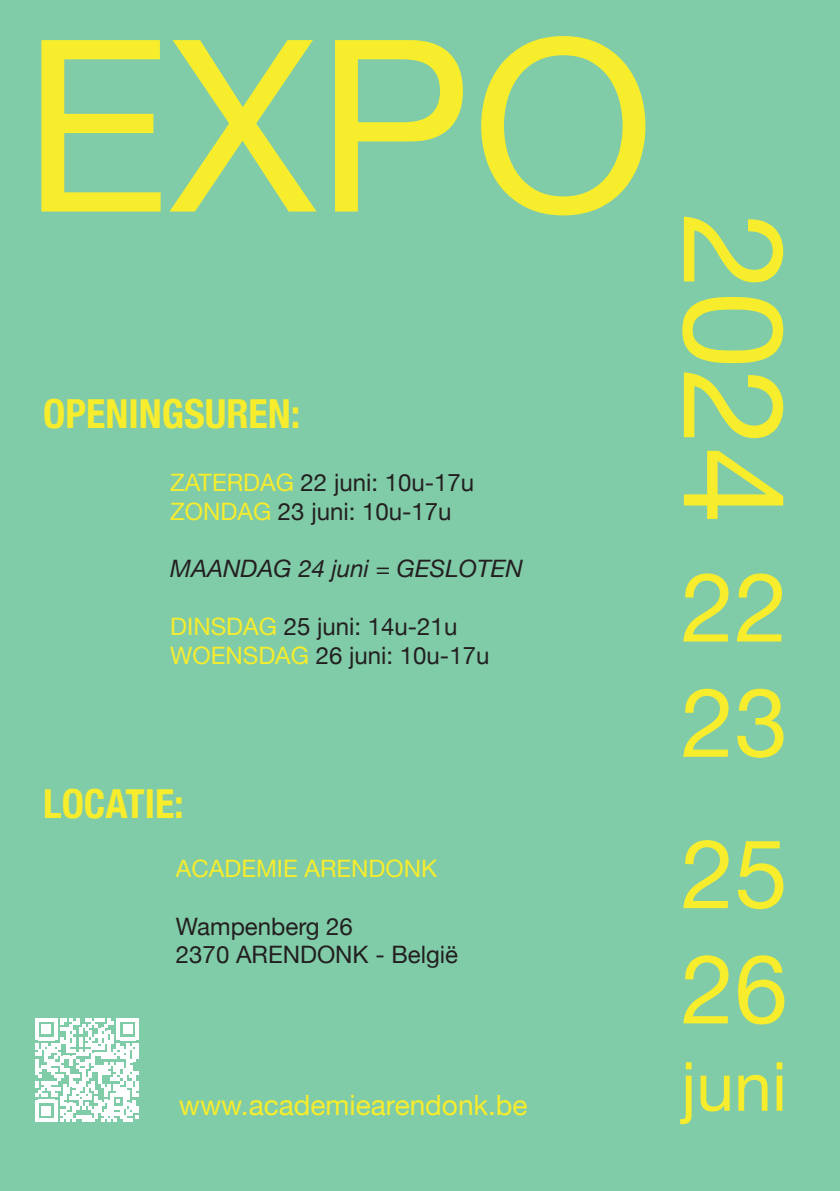
<style>
.page{position:relative;width:840px;height:1191px;background:#fff}
.page>*{position:absolute;margin:0;border:0;box-sizing:border-box;transform-origin:0 0}
.t1{font:240px "Helvetica Neue";color:#f7ed2d}
.t2{font:140px "Helvetica Neue";color:#f7ed2d}
.t3{font:96px/115.2px "Helvetica Neue";color:#f7ed2d}
.t4{font:68px "Helvetica Neue";color:#f7ed2d}
.t5{font:700 condensed 40px "Helvetica Neue";color:#f7ed2d}
.t6{font:28px "Helvetica Neue";color:#f7ed2d}
.t7{font:24px/28.8px "Helvetica Neue";color:#231f20}
.t8{font:italic 24px "Helvetica Neue";color:#231f20}
.t9{font:24px "Helvetica Neue";color:#f7ed2d}
.s1{color:#f7ed2d}
</style>
<div class="page">
<div style="left:0;top:0;width:839px;height:1191px;background:#80cba8"></div>
<svg style="left:35px;top:1018px;width:104px;height:103px"></svg>
<h1 class="t1" style="left:23px;top:-47px;width:633px">EXPO</h1>
<h3 class="t5" style="left:43px;top:380px;width:259px">OPENINGSUREN:</h3>
<p class="t7" style="left:170px;top:469px;width:305px"><span class="s1">ZATERDAG</span> 22 juni: 10u-17u<br><span class="s1">ZONDAG</span> 23 juni: 10u-17u</p>
<p class="t8" style="left:170px;top:551px;width:354px">MAANDAG 24 juni = GESLOTEN</p>
<p class="t7" style="left:170px;top:613px;width:320px"><span class="s1">DINSDAG</span> 25 juni: 14u-21u<br><span class="s1">WOENSDAG</span> 26 juni: 10u-17u</p>
<h3 class="t5" style="left:43px;top:770px;width:142px">LOCATIE:</h3>
<p class="t9" style="left:176px;top:851px;width:262px">ACADEMIE ARENDONK</p>
<p class="t7" style="left:176px;top:913px;width:283px">Wampenberg 26<br>2370 ARENDONK - België</p>
<p class="t6" style="left:179px;top:1084px;width:350px">www.academiearendonk.be</p>
<h2 class="t2" style="left:834px;top:213px;width:313px;rotate:90deg">2024</h2>
<h3 class="t3" style="left:680px;top:555px;width:108px">22<br>23</h3>
<h3 class="t3" style="left:680px;top:822px;width:108px">25<br>26</h3>
<h3 class="t4" style="left:680px;top:1037px;width:107px">juni</h3>
</div>
